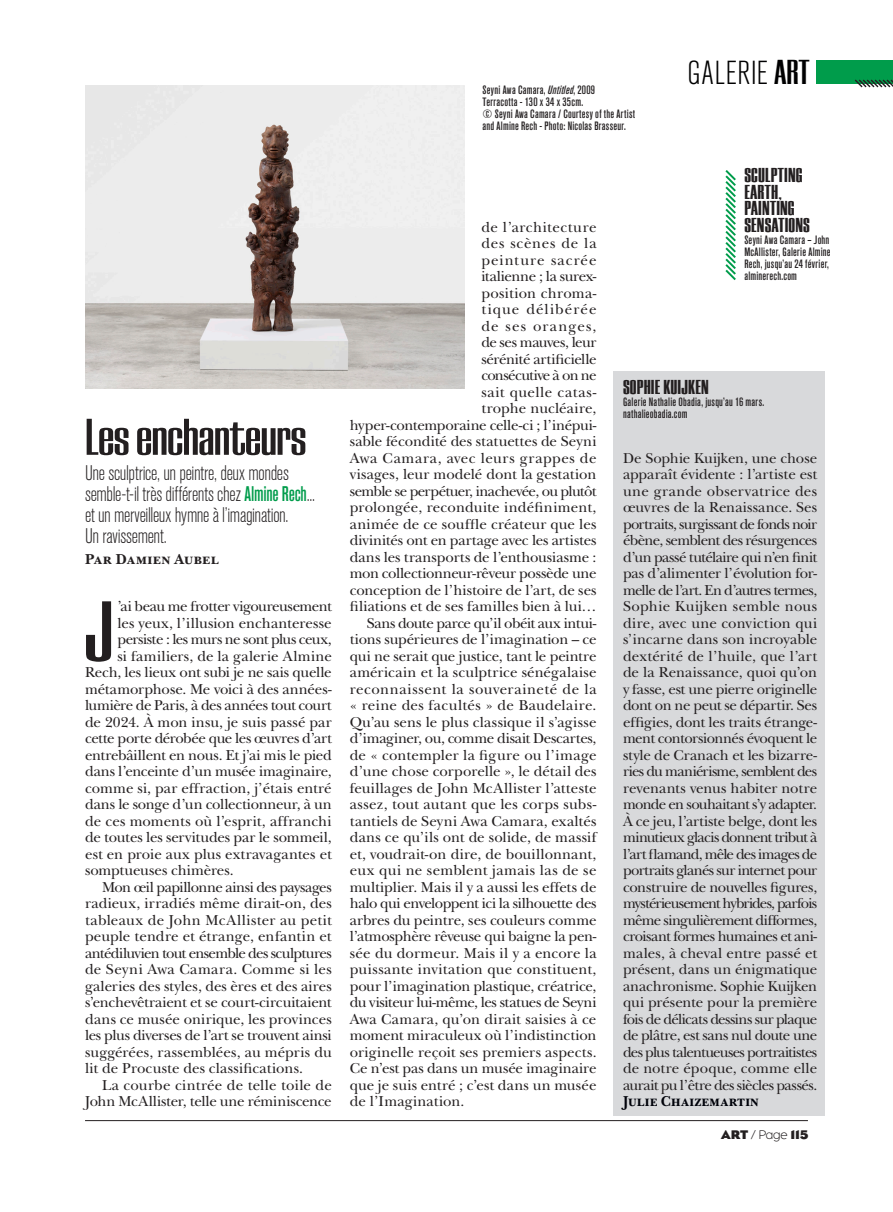
<style>
.page{position:relative;width:893px;height:1212px;background:#fff}
.page>*{position:absolute;margin:0;border:0;box-sizing:border-box;transform-origin:0 0}
.texte_notule{font:700 89.25px "Europa Grotesque";color:#231f20}
.RUBRIQUE_titre{font:700 54px "Europa Grotesque";letter-spacing:-.02em;color:#231f20;scale:.95 1}
.t1{font:300 condensed 33px "Akzidenz Grotesk Std";letter-spacing:.025em;color:#000001}
.CHAPO{font:300 condensed 21px/21px "Akzidenz Grotesk Std";letter-spacing:-.015em;color:#231f20;scale:.95 1}
.t2{font:800 21px/16.5px "Europa Grotesque";letter-spacing:.01em;color:#231f20}
.Texte_courant{font:15px/16.5px "New Baskerville Std";color:#231f20;text-align:justify}
.texte_notule-2{font:15px/16.5px "New Baskerville Std";letter-spacing:-.01em;color:#231f20;text-align:justify}
.texte_notule-3{font:15px "New Baskerville Std";letter-spacing:-.03em;color:#231f20}
.texte_notule-4{font:15px "New Baskerville Std";letter-spacing:-.04em;color:#231f20}
.texte_notule-5{font:15px "New Baskerville Std";letter-spacing:.02em;color:#231f20}
.AUTEUR-ICE_notule{font:700 15px "New Baskerville Std";letter-spacing:.01em;color:#00020a;scale:.95 1}
.CHAPO-2{font:700 15px "New Baskerville Std";letter-spacing:.02em;color:#231f20}
.t3{font:700 12.75px "Eagle";color:#231f20}
.t4{font:500 condensed 12px/12px "Akzidenz Grotesk Std";letter-spacing:.02em;color:#231f20}
.s1{font-weight:500;color:#009c4b}
.s2{font-style:italic}
.s3{font-family:"Europa Grotesque";font-weight:700;font-stretch:normal;font-size:36px}
.s4{font-weight:300}
</style>
<div class="page">
<hr style="left:85px;top:1120px;width:723px;height:1px;background:#231f20">
<div style="left:613px;top:372px;width:212px;height:744px;background:#d8d9db"></div>
<svg style="left:725px;top:170px;width:11px;height:110px"></svg>
<div style="left:816px;top:60px;width:77px;height:23px;background:#009c4b"></div>
<svg style="left:853px;top:79px;width:40px;height:9px"></svg>
<img style="left:85px;top:85px;width:379px;height:303px">
<p class="RUBRIQUE_titre" style="left:85px;top:400px;width:235px">Les enchanteurs</p>
<p class="CHAPO" style="left:85px;top:463px;width:244px">Une sculptrice, un peintre, deux mondes semble-t-il très différents chez <span class="s1">Almine Rech</span>... et un merveilleux hymne à l’imagination.<br>Un ravissement.</p>
<p class="CHAPO-2" style="left:85px;top:550px;width:136px">Par Damien Aubel</p>
<p class="texte_notule" style="left:85px;top:570px;width:30px">J</p>
<p class="texte_notule-3" style="left:117px;top:598px;width:216px">’ai beau me frotter vigoureusement</p>
<p class="texte_notule-2" style="left:117px;top:615px;width:216px">les yeux, l’illusion enchanteresse</p>
<p class="texte_notule-4" style="left:117px;top:631px;width:216px">persiste : les murs ne sont plus ceux,</p>
<p class="texte_notule-5" style="left:117px;top:647px;width:216px">si familiers, de la galerie Almine</p>
<p class="texte_notule-2" style="left:85px;top:664px;width:248px">Rech, les lieux ont subi je ne sais quelle</p>
<p class="texte_notule-2" style="left:85px;top:681px;width:248px">métamorphose. Me voici à des années-</p>
<p class="texte_notule-3" style="left:85px;top:697px;width:248px">lumière de Paris, à des années tout court</p>
<p class="texte_notule-2" style="left:85px;top:714px;width:248px">de 2024. À mon insu, je suis passé par</p>
<p class="texte_notule-2" style="left:85px;top:730px;width:248px">cette porte dérobée que les œuvres d’art</p>
<p class="texte_notule-2" style="left:85px;top:747px;width:248px">entrebâillent en nous. Et j’ai mis le pied</p>
<p class="texte_notule-2" style="left:85px;top:763px;width:248px">dans l’enceinte d’un musée imaginaire,</p>
<p class="texte_notule-2" style="left:85px;top:780px;width:248px">comme si, par effraction, j’étais entré</p>
<p class="texte_notule-2" style="left:85px;top:796px;width:248px">dans le songe d’un collectionneur, à un</p>
<p class="texte_notule-2" style="left:85px;top:813px;width:248px">de ces moments où l’esprit, affranchi</p>
<p class="texte_notule-2" style="left:85px;top:829px;width:248px">de toutes les servitudes par le sommeil,</p>
<p class="texte_notule-2" style="left:85px;top:846px;width:248px">est en proie aux plus extravagantes et</p>
<p class="texte_notule-2" style="left:85px;top:862px;width:150px">somptueuses chimères.</p>
<p class="Texte_courant" style="left:85px;top:879px;width:248px;text-indent:17px">Mon œil papillonne ainsi des paysages radieux, irradiés même dirait-on, des tableaux de John McAllister au petit peuple tendre et étrange, enfantin et antédiluvien tout ensemble des sculptures de Seyni Awa Camara. Comme si les galeries des styles, des ères et des aires s’enchevêtraient et se court-circuitaient dans ce musée onirique, les provinces les plus diverses de l’art se trouvent ainsi suggérées, rassemblées, au mépris du lit de Procuste des classifications.</p>
<p class="Texte_courant" style="left:85px;top:1077px;width:248px;text-align:right">La courbe cintrée de telle toile de<br>John McAllister, telle une réminiscence</p>
<p class="t4" style="left:483px;top:84px;width:114px">Seyni Awa Camara, <span class="s2">Untitled</span>, 2009</p>
<p class="t4" style="left:483px;top:96px;width:102px">Terracotta - 130 x 34 x 35cm.</p>
<p class="t4" style="left:483px;top:108px;width:154px">© Seyni Awa Camara / Courtesy of the Artist and Almine Rech - Photo: Nicolas Brasseur.</p>
<p class="t1" style="left:688px;top:55px;width:123px">GALERIE <span class="s3">ART</span></p>
<p class="Texte_courant" style="left:350px;top:219px;width:248px;text-align:right">de l’architecture<br>des scènes de la<br>peinture sacrée<br>italienne ; la surex-<br>position chroma-<br>tique délibérée<br>de ses oranges,<br>de ses mauves, leur<br>sérénité artificielle<br>consécutive à on ne<br>sait quelle catas-<br>trophe nucléaire, hyper-contemporaine celle-ci ; l’inépui&shy;sable fécondité des statuettes de Seyni<br>Awa Camara, avec leurs grappes de visages, leur modelé dont la gestation semble se perpétuer, inachevée, ou plutôt prolongée, reconduite indéfiniment, animée de ce souffle créateur que les divinités ont en partage avec les artistes dans les transports de l’enthousiasme : mon collectionneur-rêveur possède une conception de l’histoire de l’art, de ses filiations et de ses familles bien à lui…</p>
<p class="Texte_courant" style="left:350px;top:615px;width:248px;text-indent:17px">Sans doute parce qu’il obéit aux intui&shy;tions supérieures de l’imagination – ce qui ne serait que justice, tant le peintre américain et la sculptrice sénégalaise reconnaissent la souveraineté de la « reine des facultés » de Baudelaire.<br>Qu’au sens le plus classique il s’agisse d’imaginer, ou, comme disait Descartes, de « contempler la figure ou l’image d’une chose corporelle », le détail des feuillages de John McAllister l’atteste assez, tout autant que les corps subs&shy;tantiels de Seyni Awa Camara, exaltés dans ce qu’ils ont de solide, de massif et, voudrait-on dire, de bouillonnant, eux qui ne semblent jamais las de se multiplier. Mais il y a aussi les effets de halo qui enveloppent ici la silhouette des arbres du peintre, ses couleurs comme l’atmosphère rêveuse qui baigne la pen&shy;sée du dormeur. Mais il y a encore la puissante invitation que constituent, pour l’imagination plastique, créatrice, du visiteur lui-même, les statues de Seyni Awa Camara, qu’on dirait saisies à ce moment miraculeux où l’indistinction originelle reçoit ses premiers aspects.<br>Ce n’est pas dans un musée imaginaire que je suis entré ; c’est dans un musée de l’Imagination.</p>
<p class="t2" style="left:744px;top:166px;width:67px">SCULPTING<br>EARTH,<br>PAINTING<br>SENSATIONS</p>
<p class="t4" style="left:744px;top:233px;width:88px">Seyni Awa Camara – John<br>McAllister, Galerie Almine<br>Rech, jusqu’au 24 février, alminerech.com</p>
<p class="t2" style="left:623px;top:378px;width:87px">SOPHIE KUIJKEN</p>
<p class="t4" style="left:623px;top:396px;width:143px">Galerie Nathalie Obadia, jusqu’au 16 mars.</p>
<p class="t4" style="left:623px;top:408px;width:66px">nathalieobadia.com</p>
<p class="texte_notule-2" style="left:623px;top:450px;width:196px">De Sophie Kuijken, une chose apparaît évidente : l’artiste est une grande observatrice des œuvres de la Renaissance. Ses portraits, surgissant de fonds noir ébène, semblent des résurgences d’un passé tutélaire qui n’en finit pas d’alimenter l’évolution for&shy;melle de l’art. En d’autres termes, Sophie Kuijken semble nous dire, avec une conviction qui s’incarne dans son incroyable dextérité de l’huile, que l’art de la Renaissance, quoi qu’on y fasse, est une pierre originelle dont on ne peut se départir. Ses effigies, dont les traits étrange&shy;ment contorsionnés évoquent le style de Cranach et les bizarre&shy;ries du maniérisme, semblent des revenants venus habiter notre monde en souhaitant s’y adapter.<br>À ce jeu, l’artiste belge, dont les minutieux glacis donnent tribut à l’art flamand, mêle des images de portraits glanés sur internet pour construire de nouvelles figures, mystérieusement hybrides, parfois même singulièrement difformes, croisant formes humaines et ani&shy;males, à cheval entre passé et présent, dans un énigmatique anachronisme. Sophie Kuijken qui présente pour la première fois de délicats dessins sur plaque de plâtre, est sans nul doute une des plus talentueuses portraitistes de notre époque, comme elle aurait pu l’être des siècles passés.</p>
<p class="AUTEUR-ICE_notule" style="left:623px;top:1093px;width:145px">Julie Chaizemartin</p>
<p class="t3" style="left:721px;top:1127px;width:89px">ART <span class="s4">/ Page</span> 115</p>
</div>
